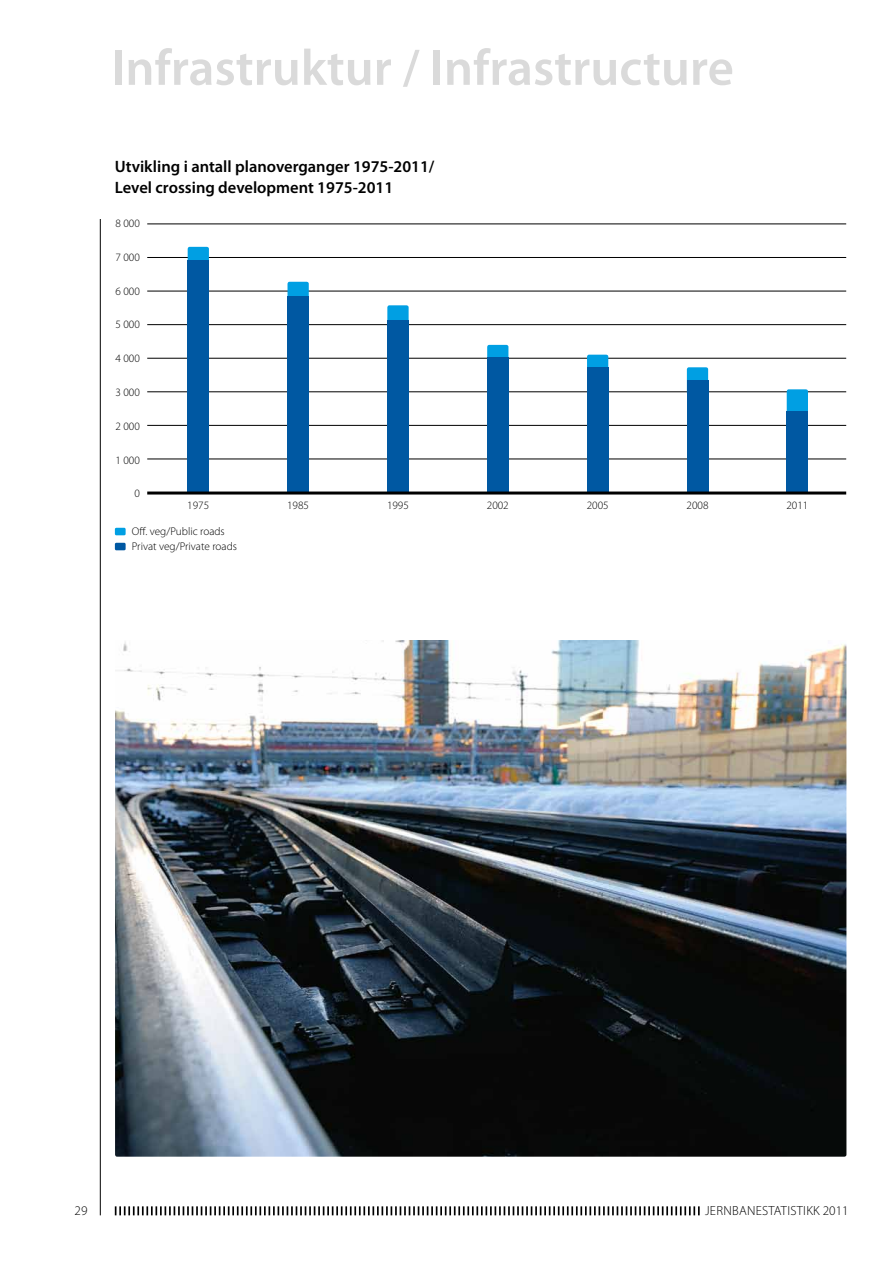
<style>
.page{position:relative;width:893px;height:1263px;background:#fff}
.page>*{position:absolute;margin:0;border:0;box-sizing:border-box;transform-origin:0 0}
.t1{font:600 51px "Myriad Pro";color:#dadada}
.t2{font:600 16.5px/21px "Myriad Pro";color:#000}
.t3{font:300 13.2px "Myriad Pro";letter-spacing:.02em;color:#000}
.t4{font:300 11.25px/15px "Myriad Pro";color:#000}
</style>
<div class="page">
<svg style="left:115px;top:1206px;width:585px;height:9px"></svg>
<hr style="left:100px;top:219px;width:1px;height:996px;background:#000">
<div style="left:115px;top:528px;width:11px;height:7px;background:#009fe3;border-radius:2px"></div>
<div style="left:115px;top:543px;width:11px;height:7px;background:#0058a2;border-radius:2px"></div>
<hr style="left:147px;top:459px;width:699px;height:1px;background:#000">
<hr style="left:147px;top:425px;width:699px;height:1px;background:#000">
<hr style="left:147px;top:392px;width:699px;height:1px;background:#000">
<hr style="left:147px;top:358px;width:699px;height:1px;background:#000">
<hr style="left:147px;top:324px;width:699px;height:1px;background:#000">
<hr style="left:147px;top:291px;width:699px;height:1px;background:#000">
<hr style="left:147px;top:257px;width:699px;height:1px;background:#000">
<hr style="left:147px;top:224px;width:699px;height:1px;background:#000">
<div style="left:188px;top:247px;width:21px;height:32px;background:#009fe3;border-radius:2px"></div>
<div style="left:188px;top:260px;width:21px;height:233px;background:#0058a2"></div>
<div style="left:287px;top:282px;width:22px;height:27px;background:#009fe3;border-radius:2px"></div>
<div style="left:287px;top:297px;width:22px;height:196px;background:#0058a2"></div>
<div style="left:387px;top:305px;width:22px;height:32px;background:#009fe3;border-radius:2px"></div>
<div style="left:387px;top:320px;width:22px;height:173px;background:#0058a2"></div>
<div style="left:487px;top:345px;width:21px;height:26px;background:#009fe3;border-radius:2px"></div>
<div style="left:487px;top:357px;width:21px;height:136px;background:#0058a2"></div>
<div style="left:587px;top:355px;width:21px;height:26px;background:#009fe3;border-radius:2px"></div>
<div style="left:587px;top:368px;width:21px;height:125px;background:#0058a2"></div>
<div style="left:687px;top:367px;width:21px;height:28px;background:#009fe3;border-radius:2px"></div>
<div style="left:687px;top:380px;width:21px;height:113px;background:#0058a2"></div>
<div style="left:787px;top:389px;width:21px;height:27px;background:#009fe3;border-radius:2px"></div>
<div style="left:787px;top:411px;width:21px;height:82px;background:#0058a2"></div>
<hr style="left:147px;top:491px;width:699px;height:3px;background:#000">
<img style="left:115px;top:640px;width:731px;height:517px">
<h1 class="t1" style="left:112px;top:35px;width:624px">Infrastruktur / Infrastructure</h1>
<h2 class="t2" style="left:115px;top:155px;width:321px">Utvikling i antall planoverganger 1975-2011/<br>Level crossing development 1975-2011</h2>
<p class="t4" style="left:116px;top:216px;width:26px">8 000</p>
<p class="t4" style="left:116px;top:250px;width:26px">7 000</p>
<p class="t4" style="left:116px;top:283px;width:26px">6 000</p>
<p class="t4" style="left:116px;top:317px;width:26px">5 000</p>
<p class="t4" style="left:116px;top:351px;width:26px">4 000</p>
<p class="t4" style="left:116px;top:385px;width:26px">3 000</p>
<p class="t4" style="left:116px;top:418px;width:26px">2 000</p>
<p class="t4" style="left:116px;top:452px;width:26px">1 000</p>
<p class="t4" style="left:134px;top:486px;width:7px">0</p>
<p class="t4" style="left:187px;top:497px;width:23px">1975</p>
<p class="t4" style="left:287px;top:497px;width:23px">1985</p>
<p class="t4" style="left:387px;top:497px;width:23px">1995</p>
<p class="t4" style="left:487px;top:497px;width:23px">2002</p>
<p class="t4" style="left:587px;top:497px;width:23px">2005</p>
<p class="t4" style="left:686px;top:497px;width:23px">2008</p>
<p class="t4" style="left:786px;top:497px;width:23px">2011</p>
<p class="t4" style="left:132px;top:524px;width:107px">Off. veg/Public roads<br>Privat veg/Private roads</p>
<p class="t3" style="left:75px;top:1203px;width:14px">29</p>
<p class="t3" style="left:705px;top:1203px;width:145px">Jernbanestatistikk 2011</p>
</div>
